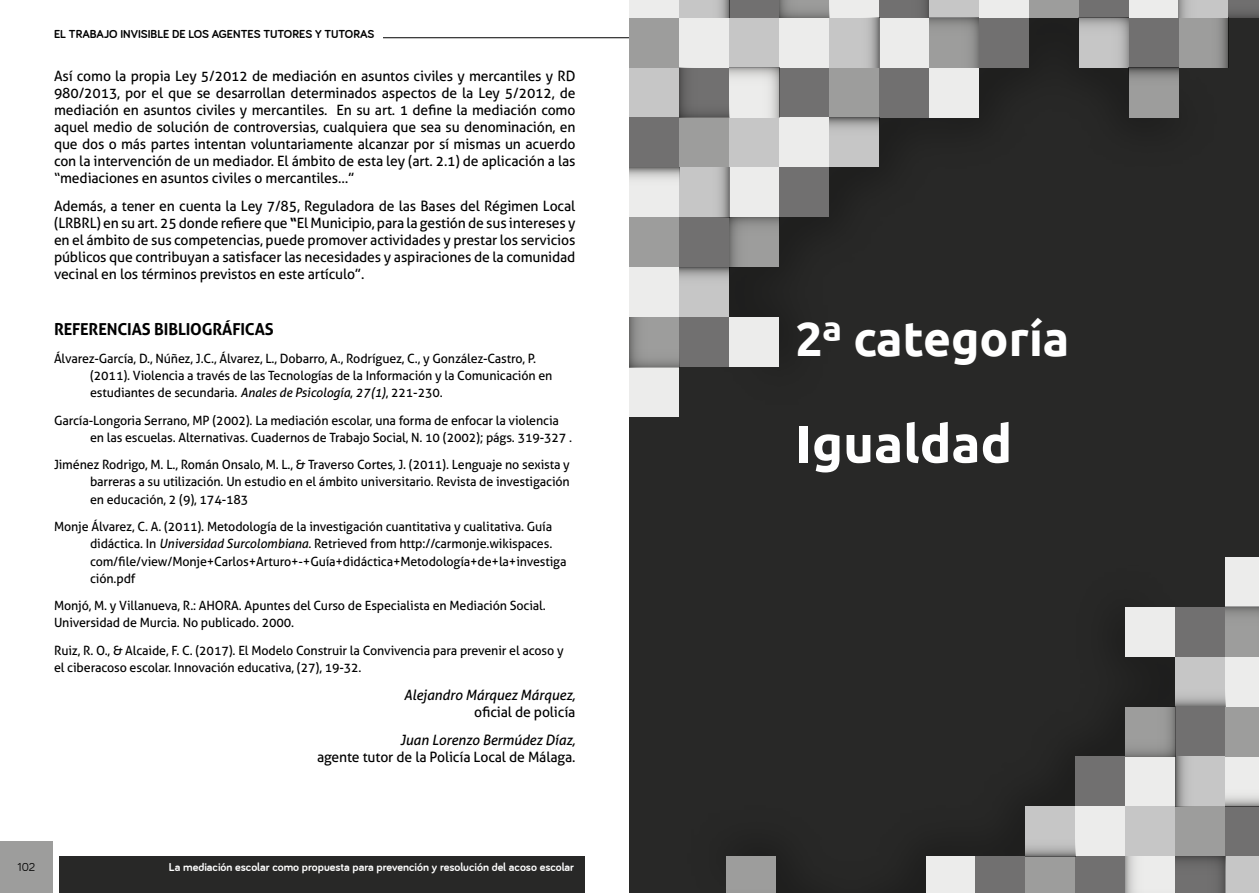
<style>
.page{position:relative;width:1259px;height:893px;background:#fff}
.page>*{position:absolute;margin:0;border:0;box-sizing:border-box;transform-origin:0 0}
.t1{font:700 52.5px "Ubuntu";color:#fff}
.t2{font:700 48px "Ubuntu";color:#fff}
.t3{font:700 16.5px "Aller";letter-spacing:-.01em;color:#000}
.t4{font:14.25px/17.1px "Aller";letter-spacing:-.01em;color:#000;text-align:justify}
.t5{font:italic 14.25px "Aller";letter-spacing:-.01em;color:#000}
.t6{font:12.75px/17.1px "Aller";letter-spacing:-.01em;color:#000}
.t7{font:700 12px "Bariol";color:#fff}
.t8{font:700 12px "Bariol";color:#000}
.t9{font:12px "Bariol";color:#000}
.s1{font-weight:700}
.s2{font-style:italic}
</style>
<div class="page">
<div style="left:60px;top:856px;width:525px;height:37px;background:#282827"></div>
<div style="left:0;top:842px;width:53px;height:51px;background:#9d9d9c"></div>
<hr style="left:383px;top:37px;width:246px;height:1px;background:#000">
<div style="left:629px;top:0;width:630px;height:893px;background:#282827"></div>
<div style="left:729px;top:117px;width:50px;height:50px;background:#c6c6c6"></div>
<div style="left:729px;top:167px;width:50px;height:50px;background:#ececeb"></div>
<div style="left:729px;top:18px;width:50px;height:50px;background:#c6c6c6"></div>
<div style="left:729px;top:0;width:50px;height:18px;background:#717070"></div>
<div style="left:1078px;top:0;width:50px;height:18px;background:#717070"></div>
<div style="left:979px;top:18px;width:49px;height:50px;background:#717070"></div>
<div style="left:929px;top:0;width:50px;height:18px;background:#c6c6c6"></div>
<div style="left:929px;top:68px;width:50px;height:49px;background:#ececeb"></div>
<div style="left:879px;top:68px;width:50px;height:49px;background:#717070"></div>
<div style="left:879px;top:18px;width:50px;height:50px;background:#ececeb"></div>
<div style="left:829px;top:68px;width:50px;height:49px;background:#9d9d9c"></div>
<div style="left:829px;top:117px;width:50px;height:50px;background:#595959"></div>
<div style="left:779px;top:167px;width:50px;height:50px;background:#717070"></div>
<div style="left:779px;top:18px;width:50px;height:50px;background:#ececeb"></div>
<div style="left:779px;top:68px;width:50px;height:49px;background:#717070"></div>
<div style="left:779px;top:117px;width:50px;height:50px;background:#ececeb"></div>
<div style="left:1028px;top:0;width:50px;height:18px;background:#9d9d9c"></div>
<div style="left:829px;top:0;width:50px;height:18px;background:#ececeb"></div>
<div style="left:629px;top:68px;width:50px;height:49px;background:#c6c6c6"></div>
<div style="left:629px;top:117px;width:50px;height:50px;background:#717070"></div>
<div style="left:629px;top:18px;width:50px;height:50px;background:#9d9d9c"></div>
<div style="left:629px;top:267px;width:50px;height:50px;background:#ececeb"></div>
<div style="left:629px;top:217px;width:50px;height:50px;background:#9d9d9c"></div>
<div style="left:729px;top:317px;width:50px;height:50px;background:#ececeb"></div>
<div style="left:629px;top:367px;width:50px;height:50px;background:#ececeb"></div>
<div style="left:1225px;top:557px;width:34px;height:50px;background:#ececeb"></div>
<div style="left:679px;top:317px;width:50px;height:50px;background:#717070"></div>
<div style="left:679px;top:117px;width:50px;height:50px;background:#9d9d9c"></div>
<div style="left:679px;top:217px;width:50px;height:50px;background:#717070"></div>
<div style="left:679px;top:18px;width:50px;height:50px;background:#ececeb"></div>
<div style="left:1128px;top:18px;width:50px;height:50px;background:#717070"></div>
<svg style="left:1178px;top:18px;width:50px;height:50px;background:#969695"></svg>
<div style="left:1128px;top:0;width:50px;height:18px;background:#ececeb"></div>
<svg style="left:1178px;top:0;width:50px;height:18px"></svg>
<svg style="left:1228px;top:0;width:31px;height:18px"></svg>
<svg style="left:1078px;top:18px;width:50px;height:50px;background:#b8b8b8"></svg>
<svg style="left:729px;top:68px;width:50px;height:49px;background:#dfdfde"></svg>
<div style="left:879px;top:0;width:50px;height:18px;background:linear-gradient(to right,#757474,#686767)"></div>
<svg style="left:779px;top:0;width:50px;height:18px"></svg>
<svg style="left:679px;top:68px;width:50px;height:49px;background:#6a6969"></svg>
<svg style="left:729px;top:217px;width:50px;height:50px;background:#929291"></svg>
<svg style="left:629px;top:317px;width:50px;height:50px;background:#939392"></svg>
<svg style="left:929px;top:18px;width:50px;height:50px;background:#949493"></svg>
<svg style="left:1128px;top:68px;width:50px;height:49px;background:#929291"></svg>
<svg style="left:829px;top:18px;width:50px;height:50px;background:#bdbdbd"></svg>
<div style="left:979px;top:0;width:49px;height:18px;background:#ececeb"></div>
<svg style="left:679px;top:0;width:50px;height:18px"></svg>
<svg style="left:829px;top:118px;width:50px;height:49px;background:#bcbcbc"></svg>
<svg style="left:629px;top:167px;width:50px;height:50px;background:#dededd"></svg>
<svg style="left:679px;top:167px;width:50px;height:50px;background:#bebebe"></svg>
<svg style="left:679px;top:267px;width:50px;height:50px;background:#bbb"></svg>
<div style="left:629px;top:0;width:50px;height:18px;background:#ececeb"></div>
<div style="left:1125px;top:806px;width:50px;height:50px;background:#c6c6c6"></div>
<div style="left:1125px;top:756px;width:50px;height:50px;background:#ececeb"></div>
<div style="left:925px;top:856px;width:50px;height:37px;background:#ececeb"></div>
<div style="left:975px;top:856px;width:50px;height:37px;background:#717070"></div>
<div style="left:1025px;top:856px;width:50px;height:37px;background:#9d9d9c"></div>
<div style="left:1075px;top:756px;width:50px;height:50px;background:#717070"></div>
<div style="left:1075px;top:856px;width:50px;height:37px;background:#717070"></div>
<div style="left:1075px;top:806px;width:50px;height:50px;background:#ececeb"></div>
<div style="left:1225px;top:856px;width:34px;height:37px;background:#c6c6c6"></div>
<div style="left:1225px;top:806px;width:34px;height:50px;background:#717070"></div>
<div style="left:1225px;top:657px;width:34px;height:50px;background:#ececeb"></div>
<div style="left:1225px;top:707px;width:34px;height:49px;background:#9d9d9c"></div>
<div style="left:1125px;top:607px;width:50px;height:50px;background:#ececeb"></div>
<div style="left:1175px;top:607px;width:50px;height:50px;background:#717070"></div>
<div style="left:1175px;top:806px;width:50px;height:50px;background:#9d9d9c"></div>
<div style="left:1175px;top:707px;width:50px;height:49px;background:#717070"></div>
<svg style="left:1125px;top:856px;width:50px;height:37px;background:#e4e4e3"></svg>
<svg style="left:1175px;top:856px;width:50px;height:37px;background:#696868"></svg>
<svg style="left:1125px;top:707px;width:50px;height:49px;background:#959594"></svg>
<svg style="left:1225px;top:607px;width:34px;height:50px;background:#989897"></svg>
<div style="left:726px;top:856px;width:50px;height:37px;background:#9d9d9c"></div>
<svg style="left:1025px;top:806px;width:50px;height:50px;background:#bebebe"></svg>
<svg style="left:1225px;top:756px;width:34px;height:50px;background:#e1e1e0"></svg>
<svg style="left:1175px;top:756px;width:50px;height:50px;background:#bbb"></svg>
<svg style="left:1175px;top:657px;width:50px;height:50px;background:#bdbdbd"></svg>
<p class="t8" style="left:54px;top:27px;width:322px">EL TRABAJO INVISIBLE DE LOS AGENTES TUTORES Y TUTORAS</p>
<p class="t4" style="left:54px;top:67px;width:523px">Así como la propia Ley 5/2012 de mediación en asuntos civiles y mercantiles y RD 980/2013, por el que se desarrollan determinados aspectos de la Ley 5/2012, de mediación en asuntos civiles y mercantiles. En su art. 1 define la mediación como aquel medio de solución de controversias, cualquiera que sea su denominación, en que dos o más partes intentan voluntariamente alcanzar por sí mismas un acuerdo con la intervención de un mediador. El ámbito de esta ley (art. 2.1) de aplicación a las “mediaciones en asuntos civiles o mercantiles…”</p>
<p class="t4" style="left:54px;top:197px;width:523px">Además, a tener en cuenta la Ley 7/85, Reguladora de las Bases del Régimen Local (LRBRL) en su art. 25 donde refiere que <span class="s1">“</span>El Municipio, para la gestión de sus intereses y en el ámbito de sus competencias, puede promover actividades y prestar los servicios públicos que contribuyan a satisfacer las necesidades y aspiraciones de la comunidad vecinal en los términos previstos en este artículo”.</p>
<p class="t3" style="left:54px;top:319px;width:221px">REFERENCIAS BIBLIOGRÁFICAS</p>
<p class="t6" style="left:90px;top:349px;width:464px;text-indent:-36px">Álvarez-García, D., Núñez, J.C., Álvarez, L., Dobarro, A., Rodríguez, C., y González-Castro, P. (2011). Violencia a través de las Tecnologías de la Información y la Comunicación en estudiantes de secundaria. <span class="s2">Anales de Psicología</span>, <span class="s2">27(1)</span>, 221-230.</p>
<p class="t6" style="left:90px;top:411px;width:484px;text-indent:-36px">García-Longoria Serrano, MP (2002). La mediación escolar, una forma de enfocar la violencia en las escuelas. Alternativas. Cuadernos de Trabajo Social, N. 10 (2002); págs. 319-327 .</p>
<p class="t6" style="left:90px;top:456px;width:481px;text-align:justify;text-indent:-36px">Jiménez Rodrigo, M. L., Román Onsalo, M. L., &amp; Traverso Cortes, J. (2011). Lenguaje no sexista y barreras a su utilización. Un estudio en el ámbito universitario. Revista de investigación en educación, 2 (9), 174-183</p>
<p class="t6" style="left:90px;top:518px;width:478px;text-indent:-36px">Monje Álvarez, C. A. (2011). Metodología de la investigación cuantitativa y cualitativa. Guía didáctica. In <span class="s2">Universidad Surcolombiana</span>. Retrieved from http://carmonje.wikispaces. com/file/view/Monje+Carlos+Arturo+-+Guía+didáctica+Metodología+de+la+investiga ción.pdf</p>
<p class="t6" style="left:54px;top:597px;width:493px">Monjó, M. y Villanueva, R.: AHORA. Apuntes del Curso de Especialista en Mediación Social.<br>Universidad de Murcia. No publicado. 2000.</p>
<p class="t6" style="left:54px;top:642px;width:511px">Ruiz, R. O., &amp; Alcaide, F. C. (2017). El Modelo Construir la Convivencia para prevenir el acoso y el ciberacoso escolar. Innovación educativa, (27), 19-32.</p>
<p class="t5" style="left:404px;top:686px;width:173px">Alejandro Márquez Márquez,</p>
<p class="t4" style="left:474px;top:703px;width:103px">oficial de policía</p>
<p class="t5" style="left:400px;top:731px;width:177px">Juan Lorenzo Bermúdez Díaz,</p>
<p class="t4" style="left:317px;top:748px;width:260px">agente tutor de la Policía Local de Málaga.</p>
<p class="t9" style="left:18px;top:860px;width:19px">102</p>
<p class="t7" style="left:169px;top:860px;width:407px">La mediación escolar como propuesta para prevención y resolución del acoso escolar</p>
<h2 class="t2" style="left:795px;top:310px;width:275px">2ª categoría</h2>
<h1 class="t1" style="left:795px;top:412px;width:218px">Igualdad</h1>
</div>
